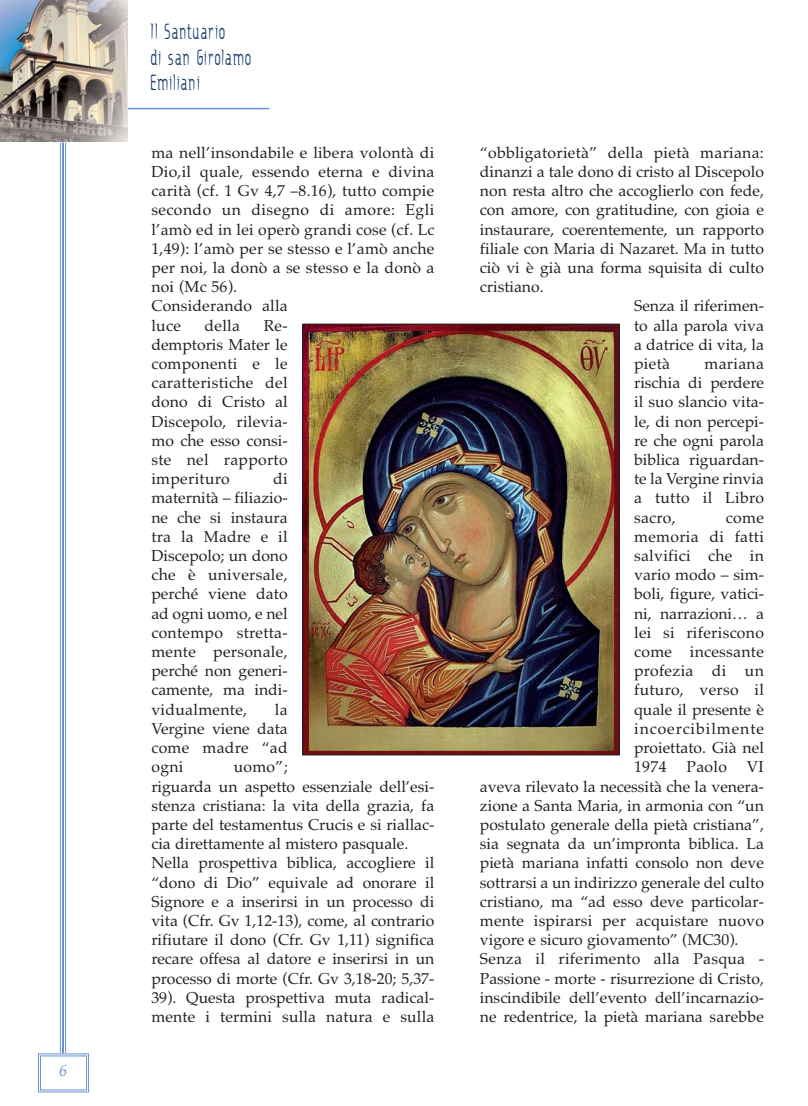
<style>
.page{position:relative;width:808px;height:1106px;background:#fff}
.page>*{position:absolute;margin:0;border:0;box-sizing:border-box;transform-origin:0 0}
.t1{font:21px/25.2px "Ritalin";letter-spacing:.06em;color:#153a6c;scale:.6 1}
.t2{font:italic 16.5px "Palatino";color:#6993cd}
.t3{font:15.75px/19.2px "Palatino";color:#231f20;text-align:justify}
.t4{font:15.75px "Palatino";letter-spacing:.02em;color:#231f20}
</style>
<div class="page">
<svg style="left:38px;top:1052px;width:51px;height:41px"></svg>
<hr style="left:128px;top:108px;width:141px;height:1px;background:#6993cd">
<img style="left:0;top:0;width:128px;height:141px">
<hr style="left:65px;top:142px;width:1px;height:911px;background:#6993cd">
<hr style="left:62px;top:142px;width:2px;height:911px;background:#6993cd">
<hr style="left:60px;top:142px;width:1px;height:911px;background:#6993cd">
<img style="left:305px;top:326px;width:312px;height:427px">
<div style="left:303px;top:324px;width:316px;height:431px;border:1px solid #231f20"></div>
<p class="t2" style="left:59px;top:1064px;width:10px">6</p>
<h1 class="t1" style="left:150px;top:19px;width:170px">Il Santuario<br>di san Girolamo<br>Emiliani</h1>
<p class="t3" style="left:151px;top:144px;width:285px;text-align:left">ma nell’insondabile e libera volontà di<br>Dio,il quale, essendo eterna e divina carità (cf. 1 Gv 4,7 –8.16), tutto compie secondo un disegno di amore: Egli l’amò ed in lei operò grandi cose (cf. Lc<br>1,49): l’amò per se stesso e l’amò anche per noi, la donò a se stesso e la donò a noi (Mc 56).<br>Considerando alla<br>luce</p>
<p class="t3" style="left:205px;top:317px;width:37px">della</p>
<p class="t3" style="left:151px;top:317px;width:138px;text-indent:112px">Re&shy;demptoris Mater le componenti e le caratteristiche del dono di Cristo al Discepolo, rilevia&shy;mo che esso consi&shy;ste nel rapporto imperituro</p>
<p class="t3" style="left:151px;top:471px;width:138px;text-indent:122px">di maternità – filiazio&shy;ne che si instaura tra la Madre e il Discepolo; un dono che è universale, perché viene dato ad ogni uomo, e nel contempo stretta&shy;mente personale, perché non generi&shy;camente, ma indi&shy;vidualmente,</p>
<p class="t3" style="left:151px;top:701px;width:138px;text-indent:123px">la Vergine viene data come madre “ad ogni</p>
<p class="t3" style="left:151px;top:759px;width:284px;text-align:left;text-indent:82px">uomo”;<br>riguarda un aspetto essenziale dell’esi&shy;stenza cristiana: la vita della grazia, fa parte del testamentus Crucis e si riallac&shy;cia direttamente al mistero pasquale.<br>Nella prospettiva biblica, accogliere il “dono di Dio” equivale ad onorare il Signore e a inserirsi in un processo di vita (Cfr. Gv 1,12-13), come, al contrario rifiutare il dono (Cfr. Gv 1,11) significa recare offesa al datore e inserirsi in un processo di morte (Cfr. Gv 3,18-20; 5,37- 39). Questa prospettiva muta radical&shy;mente i termini sulla natura e sulla</p>
<p class="t4" style="left:480px;top:146px;width:285px">“obbligatorietà” della pietà mariana:</p>
<p class="t3" style="left:480px;top:164px;width:285px">dinanzi a tale dono di cristo al Discepolo</p>
<p class="t3" style="left:480px;top:183px;width:285px">non resta altro che accoglierlo con fede,</p>
<p class="t3" style="left:480px;top:202px;width:285px">con amore, con gratitudine, con gioia e</p>
<p class="t3" style="left:480px;top:221px;width:285px">instaurare, coerentemente, un rapporto</p>
<p class="t3" style="left:480px;top:240px;width:285px">filiale con Maria di Nazaret. Ma in tutto</p>
<p class="t3" style="left:480px;top:260px;width:285px">ciò vi è già una forma squisita di culto</p>
<p class="t3" style="left:480px;top:279px;width:65px">cristiano.</p>
<p class="t3" style="left:634px;top:298px;width:131px">Senza il riferimen-</p>
<p class="t3" style="left:634px;top:317px;width:131px">to alla parola viva</p>
<p class="t3" style="left:634px;top:336px;width:131px">a datrice di vita, la</p>
<p class="t3" style="left:634px;top:356px;width:37px">pietà</p>
<p class="t3" style="left:634px;top:356px;width:131px;text-indent:70px">mariana rischia di perdere il suo slancio vita&shy;le, di non percepi&shy;re che ogni parola biblica riguardan&shy;te la Vergine rinvia a tutto il Libro sacro,</p>
<p class="t3" style="left:634px;top:509px;width:131px;text-indent:92px">come memoria di fatti salvifici che in vario modo – sim&shy;boli, figure, vatici&shy;ni, narrazioni… a lei si riferiscono come incessante profezia di un futuro, verso il quale il presente è incoercibilmente proiettato. Già nel 1974</p>
<p class="t3" style="left:686px;top:759px;width:42px">Paolo</p>
<p class="t3" style="left:480px;top:759px;width:286px;text-align:left;text-indent:267px">VI aveva rilevato la necessità che la venera&shy;zione a Santa Maria, in armonia con “un postulato generale della pietà cristiana”, sia segnata da un’impronta biblica. La pietà mariana infatti consolo non deve sottrarsi a un indirizzo generale del culto cristiano, ma “ad esso deve particolar&shy;mente ispirarsi per acquistare nuovo vigore e sicuro giovamento” (MC30).<br>Senza il riferimento alla Pasqua - Passione - morte - risurrezione di Cristo, inscindibile dell’evento dell’incarnazio&shy;ne redentrice, la pietà mariana sarebbe</p>
</div>
